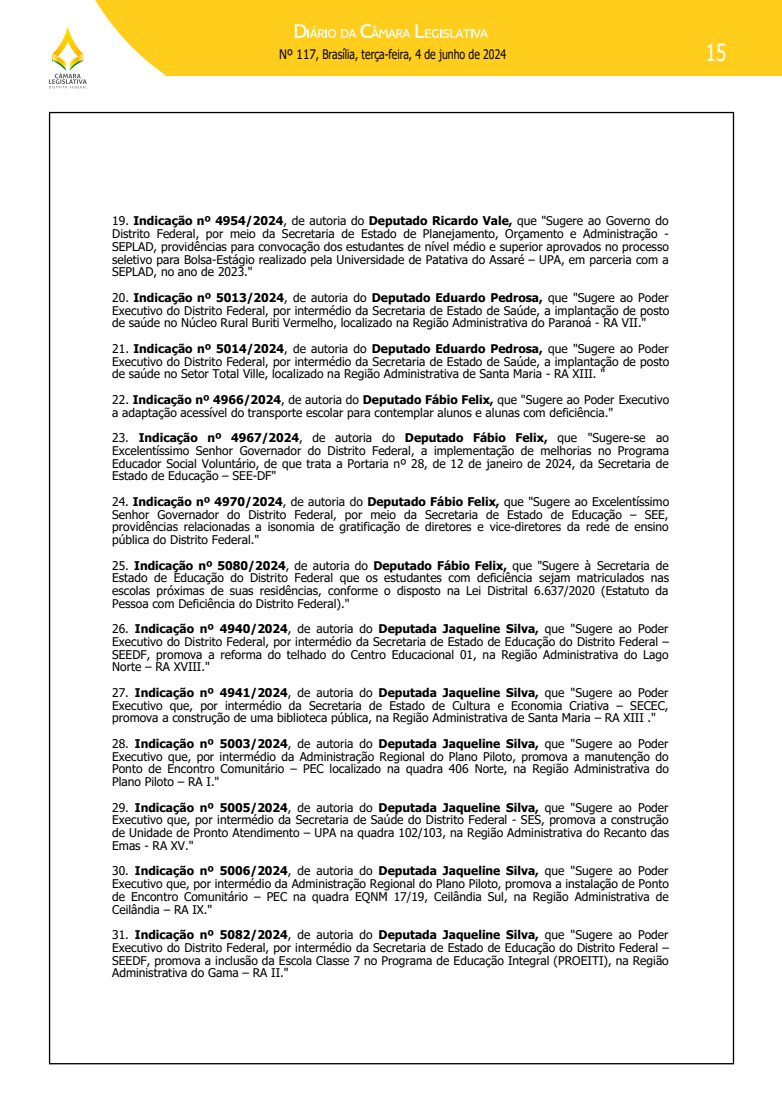
<style>
.page{position:relative;width:782px;height:1105px;background:#fff}
.page>*{position:absolute;margin:0;border:0;box-sizing:border-box;transform-origin:0 0}
.t1{font:23.6px "Tahoma";color:#fff;scale:.8 1}
.t2{font:13.1px "Tahoma";color:#000;scale:.9 1}
.t3{font:12px/12.7px "Tahoma";color:#000;text-align:justify}
.s1{font-weight:700}
</style>
<div class="page">
<div style="left:0;top:0;width:781px;height:75px;background:#ffcd1c"></div>
<svg style="left:0;top:0;width:165px;height:89px"></svg>
<svg style="left:295px;top:24px;width:193px;height:14px"></svg>
<p class="t2" style="left:279px;top:46px;width:254px">Nº 117, Brasília, terça-feira, 4 de junho de 2024</p>
<h1 class="t1" style="left:705px;top:36px;width:27px">15</h1>
<p class="t3" style="left:112px;top:215px;width:558px">19. <span class="s1">Indicação nº 4954/2024</span>, de autoria do <span class="s1">Deputado Ricardo Vale,</span> que "Sugere ao Governo do Distrito Federal, por meio da Secretaria de Estado de Planejamento, Orçamento e Administração - SEPLAD, providências para convocação dos estudantes de nível médio e superior aprovados no processo seletivo para Bolsa-Estágio realizado pela Universidade de Patativa do Assaré – UPA, em parceria com a SEPLAD, no ano de 2023."</p>
<p class="t3" style="left:112px;top:292px;width:558px">20. <span class="s1">Indicação nº 5013/2024</span>, de autoria do <span class="s1">Deputado Eduardo Pedrosa,</span> que "Sugere ao Poder Executivo do Distrito Federal, por intermédio da Secretaria de Estado de Saúde, a implantação de posto de saúde no Núcleo Rural Buriti Vermelho, localizado na Região Administrativa do Paranoá - RA VII."</p>
<p class="t3" style="left:112px;top:343px;width:558px">21. <span class="s1">Indicação nº 5014/2024</span>, de autoria do <span class="s1">Deputado Eduardo Pedrosa,</span> que "Sugere ao Poder Executivo do Distrito Federal, por intermédio da Secretaria de Estado de Saúde, a implantação de posto de saúde no Setor Total Ville, localizado na Região Administrativa de Santa Maria - RA XIII. "</p>
<p class="t3" style="left:112px;top:394px;width:558px">22. <span class="s1">Indicação nº 4966/2024</span>, de autoria do <span class="s1">Deputado Fábio Felix,</span> que "Sugere ao Poder Executivo a adaptação acessível do transporte escolar para contemplar alunos e alunas com deficiência."</p>
<p class="t3" style="left:112px;top:432px;width:558px">23. <span class="s1">Indicação nº 4967/2024</span>, de autoria do <span class="s1">Deputado Fábio Felix,</span> que "Sugere-se ao Excelentíssimo Senhor Governador do Distrito Federal, a implementação de melhorias no Programa Educador Social Voluntário, de que trata a Portaria nº 28, de 12 de janeiro de 2024, da Secretaria de Estado de Educação – SEE-DF"</p>
<p class="t3" style="left:112px;top:496px;width:558px">24. <span class="s1">Indicação nº 4970/2024</span>, de autoria do <span class="s1">Deputado Fábio Felix,</span> que "Sugere ao Excelentíssimo Senhor Governador do Distrito Federal, por meio da Secretaria de Estado de Educação – SEE, providências relacionadas a isonomia de gratificação de diretores e vice-diretores da rede de ensino pública do Distrito Federal."</p>
<p class="t3" style="left:112px;top:559px;width:558px">25. <span class="s1">Indicação nº 5080/2024</span>, de autoria do <span class="s1">Deputado Fábio Felix,</span> que "Sugere à Secretaria de Estado de Educação do Distrito Federal que os estudantes com deficiência sejam matriculados nas escolas próximas de suas residências, conforme o disposto na Lei Distrital 6.637/2020 (Estatuto da Pessoa com Deficiência do Distrito Federal)."</p>
<p class="t3" style="left:112px;top:623px;width:558px">26. <span class="s1">Indicação nº 4940/2024</span>, de autoria do <span class="s1">Deputada Jaqueline Silva,</span> que "Sugere ao Poder Executivo do Distrito Federal, por intermédio da Secretaria de Estado de Educação do Distrito Federal – SEEDF, promova a reforma do telhado do Centro Educacional 01, na Região Administrativa do Lago Norte – RA XVIII."</p>
<p class="t3" style="left:112px;top:687px;width:557px">27. <span class="s1">Indicação nº 4941/2024</span>, de autoria do <span class="s1">Deputada Jaqueline Silva,</span> que "Sugere ao Poder Executivo que, por intermédio da Secretaria de Estado de Cultura e Economia Criativa – SECEC, promova a construção de uma biblioteca pública, na Região Administrativa de Santa Maria – RA XIII ."</p>
<p class="t3" style="left:112px;top:738px;width:558px">28. <span class="s1">Indicação nº 5003/2024</span>, de autoria do <span class="s1">Deputada Jaqueline Silva,</span> que "Sugere ao Poder Executivo que, por intermédio da Administração Regional do Plano Piloto, promova a manutenção do Ponto de Encontro Comunitário – PEC localizado na quadra 406 Norte, na Região Administrativa do Plano Piloto – RA I."</p>
<p class="t3" style="left:112px;top:802px;width:558px">29. <span class="s1">Indicação nº 5005/2024</span>, de autoria do <span class="s1">Deputada Jaqueline Silva,</span> que "Sugere ao Poder Executivo que, por intermédio da Secretaria de Saúde do Distrito Federal - SES, promova a construção de Unidade de Pronto Atendimento – UPA na quadra 102/103, na Região Administrativa do Recanto das Emas - RA XV."</p>
<p class="t3" style="left:112px;top:865px;width:558px">30. <span class="s1">Indicação nº 5006/2024</span>, de autoria do <span class="s1">Deputada Jaqueline Silva,</span> que "Sugere ao Poder Executivo que, por intermédio da Administração Regional do Plano Piloto, promova a instalação de Ponto de Encontro Comunitário – PEC na quadra EQNM 17/19, Ceilândia Sul, na Região Administrativa de Ceilândia – RA IX."</p>
<p class="t3" style="left:112px;top:929px;width:558px">31. <span class="s1">Indicação nº 5082/2024</span>, de autoria do <span class="s1">Deputada Jaqueline Silva,</span> que "Sugere ao Poder Executivo do Distrito Federal, por intermédio da Secretaria de Estado de Educação do Distrito Federal – SEEDF, promova a inclusão da Escola Classe 7 no Programa de Educação Integral (PROEITI), na Região Administrativa do Gama – RA II."</p>
</div>
